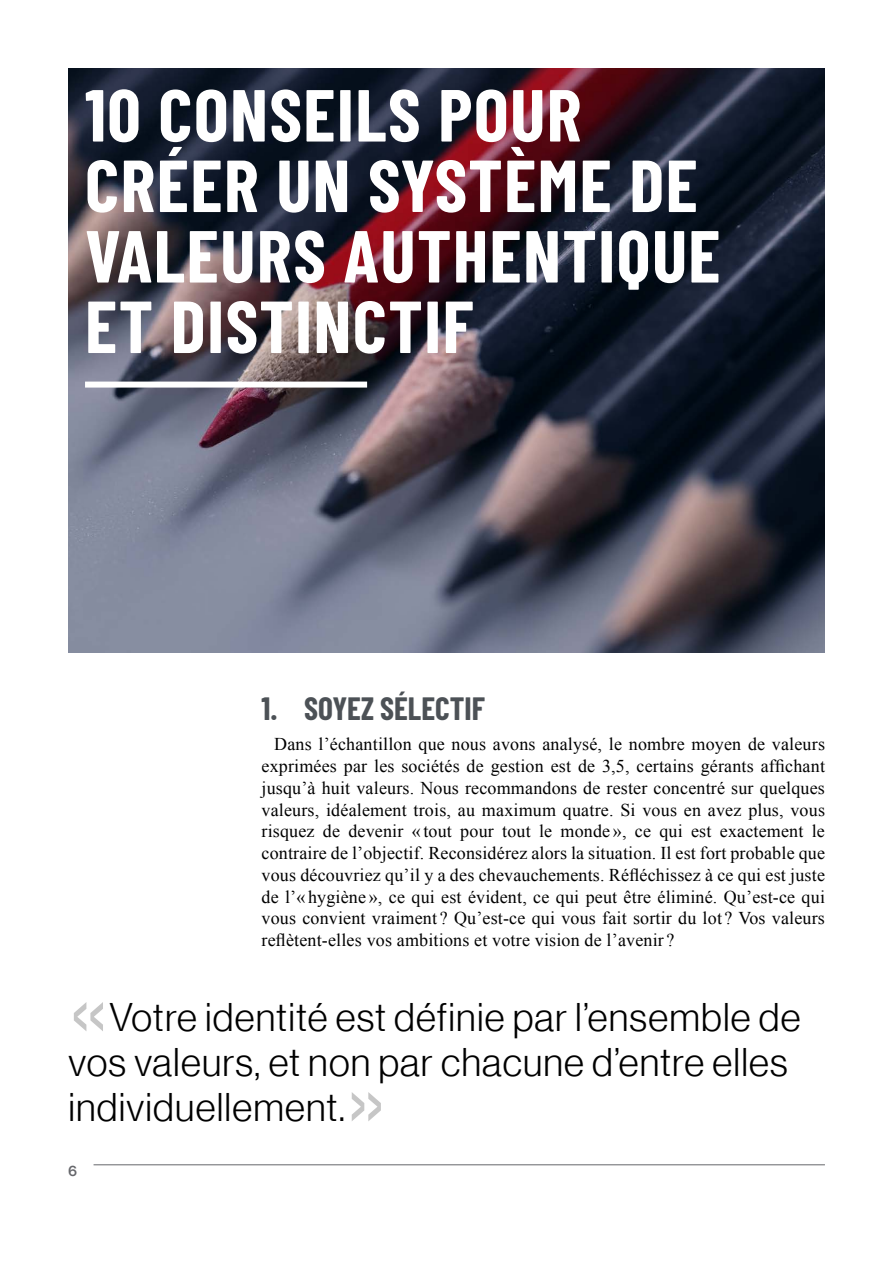
<style>
.page{position:relative;width:893px;height:1263px;background:#fff}
.page>*{position:absolute;margin:0;border:0;box-sizing:border-box;transform-origin:0 0}
.t1{font:97.5px "N Haas Grotesk DS Pro 45 Lt";color:#c6c6c6}
.t2{font:700 73.5px/70.5px "Barlow Condensed";letter-spacing:.02em;color:#fff}
.t3{font:39px/45px "N Haas Grotesk DS Pro 45 Lt";letter-spacing:.03em;color:#000}
.t4{font:700 31.5px "Barlow Condensed";color:#4c5156}
.t5{font:18px/21.8px "Times New Roman";letter-spacing:.01em;color:#000;text-align:justify}
.t6{font:13.5px "N Haas Grotesk TX Pro 65 Md";color:#65666b}
</style>
<div class="page">
<hr style="left:94px;top:1164px;width:731px;height:1px;background:#65666b">
<img style="left:68px;top:68px;width:757px;height:585px">
<div style="left:85px;top:382px;width:282px;height:6px;background:#fff"></div>
<h2 class="t2" style="left:85px;top:83px;width:637px">10 CONSEILS POUR<br>CRÉER UN SYSTÈME DE<br>VALEURS AUTHENTIQUE<br>ET DISTINCTIF</h2>
<h3 class="t4" style="left:261px;top:697px;width:225px">1. SOYEZ SÉLECTIF</h3>
<p class="t5" style="left:261px;top:733px;width:565px;text-indent:13px">Dans l’échantillon que nous avons analysé, le nombre moyen de valeurs exprimées par les sociétés de gestion est de 3,5, certains gérants af昀椀chant jusqu’à huit valeurs. Nous recommandons de rester concentré sur quelques valeurs, idéalement trois, au maximum quatre. Si vous en avez plus, vous risquez de devenir « tout pour tout le monde », ce qui est exactement le contraire de l’objectif. Reconsidérez alors la situation. Il est fort probable que vous découvriez qu’il y a des chevauchements. Ré昀氀échissez à ce qui est juste de l’« hygiène », ce qui est évident, ce qui peut être éliminé. Qu’est-ce qui vous convient vraiment ? Qu’est-ce qui vous fait sortir du lot ? Vos valeurs re昀氀ètent-elles vos ambitions et votre vision de l’avenir ?</p>
<h1 class="t1" style="left:68px;top:959px;width:42px">«</h1>
<h3 class="t3" style="left:68px;top:995px;width:734px;text-indent:41px">Votre identité est définie par l’ensemble de vos valeurs, et non par chacune d’entre elles individuellement.</h3>
<h1 class="t1" style="left:346px;top:1049px;width:42px">»</h1>
<p class="t6" style="left:68px;top:1162px;width:11px">6</p>
</div>
